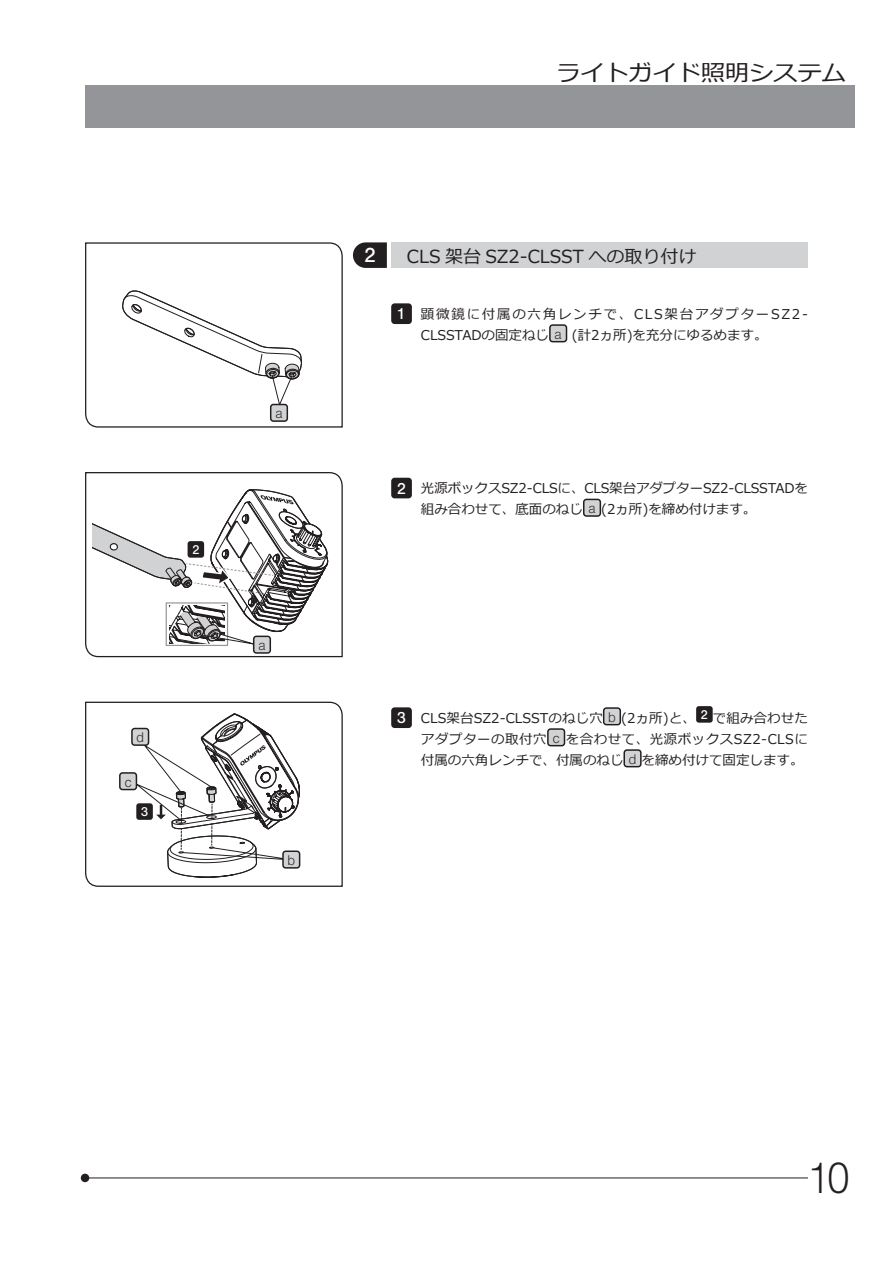
<style>
.page{position:relative;width:893px;height:1263px;background:#fff}
.page>*{position:absolute;margin:0;border:0;box-sizing:border-box;transform-origin:0 0}
.t1{font:42px "Olympus Leicht Normal";color:#231f20}
.t2{font:22.5px "Meiryo";letter-spacing:-.025em;color:#231f20;scale:1.1 1}
.t3{font:19.5px "Olympus Leicht Halbfett";color:#fff}
.t4{font:18px "Meiryo";color:#231f20}
.t5{font:15.15px "Olympus Leicht Halbfett";color:#fff}
.t6{font:13.5px/21px "Meiryo";color:#231f20}
.t7{font:13.5px/21px "Meiryo";letter-spacing:.13em;color:#231f20}
.t8{font:13.5px "Olympus Leicht Normal";color:#231f20}
.t9{font:12.15px "Olympus Leicht Halbfett";color:#fff}
.s1{font-family:"Olympus Leicht Normal"}
</style>
<div class="page">
<svg style="left:85px;top:701px;width:258px;height:186px"></svg>
<svg style="left:85px;top:242px;width:258px;height:186px"></svg>
<svg style="left:85px;top:472px;width:258px;height:186px"></svg>
<div style="left:81px;top:1174px;width:8px;height:8px;background:#231f20;border-radius:50%"></div>
<hr style="left:85px;top:1177px;width:723px;height:1px;background:#231f20">
<div style="left:85px;top:85px;width:770px;height:43px;background:#939598"></div>
<div style="left:391px;top:242px;width:417px;height:26px;background:#d1d2d4"></div>
<svg style="left:353px;top:242px;width:34px;height:26px"></svg>
<svg style="left:132px;top:713px;width:178px;height:165px"></svg>
<div style="left:283px;top:851px;width:17px;height:17px;background:#d1d2d4;border-radius:3px"></div>
<div style="left:282px;top:850px;width:18px;height:19px;border:2px solid #231f20;border-radius:3px"></div>
<div style="left:132px;top:728px;width:17px;height:17px;background:#d1d2d4;border-radius:3px"></div>
<div style="left:131px;top:728px;width:18px;height:18px;border:2px solid #231f20;border-radius:3px"></div>
<div style="left:120px;top:773px;width:16px;height:16px;background:#d1d2d4;border-radius:3px"></div>
<div style="left:119px;top:772px;width:18px;height:18px;border:2px solid #231f20;border-radius:3px"></div>
<div style="left:550px;top:325px;width:16px;height:17px;background:#d1d2d4;border-radius:3px"></div>
<div style="left:549px;top:324px;width:18px;height:18px;border:2px solid #231f20;border-radius:3px"></div>
<div style="left:391px;top:303px;width:21px;height:21px;background:#231f20;border-radius:3px"></div>
<svg style="left:122px;top:289px;width:181px;height:118px"></svg>
<div style="left:271px;top:404px;width:16px;height:17px;background:#d1d2d4;border-radius:3px"></div>
<div style="left:270px;top:404px;width:18px;height:18px;border:2px solid #231f20;border-radius:3px"></div>
<div style="left:584px;top:499px;width:16px;height:17px;background:#d1d2d4;border-radius:3px"></div>
<div style="left:583px;top:499px;width:18px;height:18px;border:2px solid #231f20;border-radius:3px"></div>
<div style="left:391px;top:478px;width:21px;height:20px;background:#231f20;border-radius:3px"></div>
<div style="left:604px;top:708px;width:16px;height:17px;background:#d1d2d4;border-radius:3px"></div>
<div style="left:603px;top:707px;width:18px;height:18px;border:2px solid #231f20;border-radius:3px"></div>
<div style="left:696px;top:706px;width:17px;height:17px;background:#231f20;border-radius:3px"></div>
<div style="left:548px;top:729px;width:16px;height:17px;background:#d1d2d4;border-radius:3px"></div>
<div style="left:547px;top:728px;width:18px;height:18px;border:2px solid #231f20;border-radius:3px"></div>
<div style="left:624px;top:750px;width:17px;height:17px;background:#d1d2d4;border-radius:3px"></div>
<div style="left:623px;top:749px;width:19px;height:18px;border:2px solid #231f20;border-radius:3px"></div>
<div style="left:391px;top:707px;width:21px;height:21px;background:#231f20;border-radius:3px"></div>
<div style="left:136px;top:803px;width:17px;height:17px;background:#231f20;border-radius:3px"></div>
<svg style="left:92px;top:488px;width:236px;height:159px"></svg>
<div style="left:254px;top:636px;width:16px;height:17px;background:#d1d2d4;border-radius:3px"></div>
<div style="left:253px;top:636px;width:18px;height:18px;border:2px solid #231f20;border-radius:3px"></div>
<p class="t9" style="left:192px;top:542px;width:8px">2</p>
<p class="t8" style="left:136px;top:730px;width:9px">d</p>
<p class="t8" style="left:125px;top:774px;width:8px">c</p>
<p class="t9" style="left:141px;top:804px;width:8px">3</p>
<p class="t8" style="left:275px;top:406px;width:9px">a</p>
<p class="t8" style="left:258px;top:638px;width:9px">a</p>
<p class="t8" style="left:287px;top:852px;width:9px">b</p>
<h2 class="t2" style="left:556px;top:57px;width:265px">ライトガイド照明システム</h2>
<h3 class="t3" style="left:364px;top:244px;width:13px">2</h3>
<h3 class="t4" style="left:407px;top:244px;width:291px">CLS 架台 SZ2-CLSST への取り付け</h3>
<p class="t5" style="left:397px;top:305px;width:10px">1</p>
<p class="t7" style="left:421px;top:304px;width:388px">顕微鏡に付属の六角レンチで、CLS架台アダプターSZ2-<br>CLSSTADの固定ねじ <span class="s1">a</span> (計2ヵ所)を充分にゆるめます。</p>
<p class="t5" style="left:397px;top:479px;width:10px">2</p>
<p class="t6" style="left:421px;top:478px;width:388px">光源ボックスSZ2-CLSに、CLS架台アダプターSZ2-CLSSTADを組み合わせて、底面のねじ <span class="s1">a</span> (2ヵ所)を締め付けます。</p>
<p class="t5" style="left:397px;top:709px;width:10px">3</p>
<p class="t6" style="left:421px;top:708px;width:388px;text-align:justify">CLS架台SZ2-CLSSTのねじ穴 <span class="s1">b</span> (2ヵ所)と、 <sup>2</sup> で組み合わせたアダプターの取付穴 <span class="s1">c</span> を合わせて、光源ボックスSZ2-CLSに付属の六角レンチで、付属のねじ <span class="s1">d</span> を締め付けて固定します。</p>
<h1 class="t1" style="left:809px;top:1153px;width:42px">10</h1>
</div>
